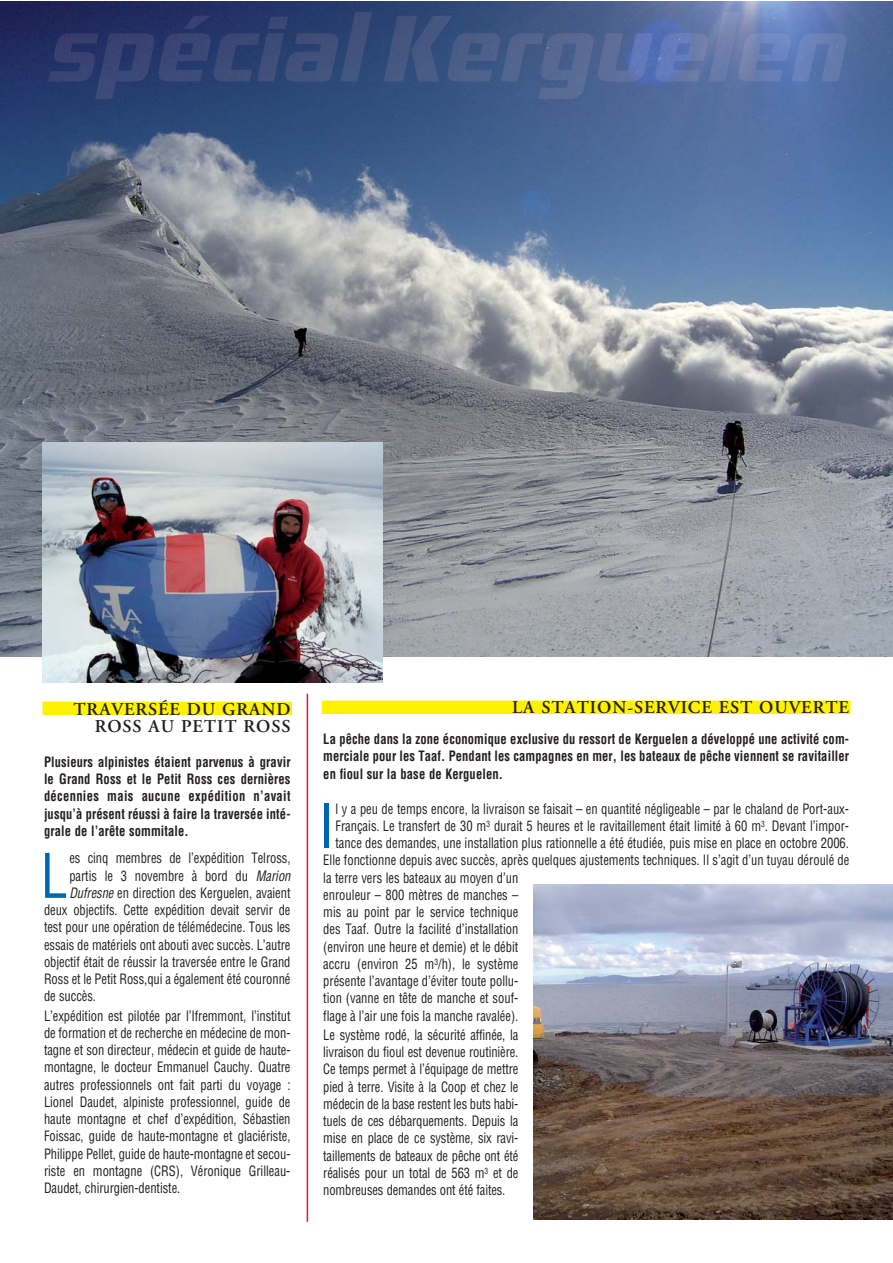
<style>
.page{position:relative;width:893px;height:1263px;background:#fff}
.page>*{position:absolute;margin:0;border:0;box-sizing:border-box;transform-origin:0 0}
.t1{font:condensed 59.85px "Helvetica";color:#0066b3;scale:.9 1}
.t2{font:600 18px/17.2px "Adobe Garamond";letter-spacing:.05em;color:#231f20;text-align:right}
.t3{font:condensed 13.95px/17.2px "Helvetica";color:#231f20;text-align:justify;scale:.9 1}
.t4{font:700 condensed 13.95px/17.2px "Helvetica";letter-spacing:.01em;color:#231f20;text-align:justify;scale:.9 1}
.s1{font-style:italic}
</style>
<div class="page">
<div style="left:43px;top:702px;width:249px;height:13px;background:#fff200"></div>
<div style="left:322px;top:701px;width:528px;height:13px;background:#fff200"></div>
<img style="left:0;top:2px;width:892px;height:654px">
<hr style="left:307px;top:694px;width:1px;height:528px;background:#ed1c24">
<img style="left:48px;top:12px;width:798px;height:87px">
<img style="left:43px;top:442px;width:340px;height:241px">
<img style="left:533px;top:884px;width:359px;height:335px">
<p class="t2" style="left:73px;top:702px;width:219px">TRAVERSÉE DU GRAND<br>ROSS AU PETIT ROSS</p>
<p class="t4" style="left:44px;top:754px;width:275px">Plusieurs alpinistes étaient parvenus à gravir le Grand Ross et le Petit Ross ces dernières décennies mais aucune expédition n’avait jusqu’à présent réussi à faire la traversée inté&shy;grale de l’arête sommitale.</p>
<h1 class="t1" style="left:41px;top:853px;width:31px">L</h1>
<p class="t3" style="left:69px;top:851px;width:247px">es cinq membres de l’expédition Telross,</p>
<p class="t3" style="left:69px;top:868px;width:250px">partis le 3 novembre à bord du <span class="s1">Marion</span></p>
<p class="t3" style="left:69px;top:885px;width:247px"><span class="s1">Dufresne</span>en direction des Kerguelen, avaient</p>
<p class="t3" style="left:44px;top:903px;width:275px">deux objectifs. Cette expédition devait servir de</p>
<p class="t3" style="left:44px;top:920px;width:275px">test pour une opération de télémédecine. Tous les</p>
<p class="t3" style="left:44px;top:937px;width:275px">essais de matériels ont abouti avec succès. L’autre</p>
<p class="t3" style="left:44px;top:954px;width:275px">objectif était de réussir la traversée entre le Grand</p>
<p class="t3" style="left:44px;top:972px;width:275px">Ross et le Petit Ross,qui a également été couronné</p>
<p class="t3" style="left:44px;top:989px;width:59px">de succès.</p>
<p class="t3" style="left:44px;top:1008px;width:275px">L’expédition est pilotée par l’Ifremmont, l’institut de formation et de recherche en médecine de mon&shy;tagne et son directeur, médecin et guide de haute&shy;montagne, le docteur Emmanuel Cauchy. Quatre autres professionnels ont fait parti du voyage :<br>Lionel Daudet, alpiniste professionnel, guide de haute montagne et chef d’expédition, Sébastien Foissac, guide de haute-montagne et glaciériste, Philippe Pellet, guide de haute-montagne et secou&shy;riste en montagne (CRS), Véronique Grilleau-Daudet, chirurgien-dentiste.</p>
<p class="t2" style="left:512px;top:701px;width:338px">LA STATION-SERVICE EST OUVERTE</p>
<p class="t4" style="left:323px;top:731px;width:586px">La pêche dans la zone économique exclusive du ressort de Kerguelen a développé une activité com&shy;merciale pour les Taaf. Pendant les campagnes en mer, les bateaux de pêche viennent se ravitailler en fioul sur la base de Kerguelen.</p>
<h1 class="t1" style="left:319px;top:803px;width:18px">I</h1>
<p class="t3" style="left:335px;top:801px;width:572px">l y a peu de temps encore, la livraison se faisait – en quantité négligeable – par le chaland de Port-aux-</p>
<p class="t3" style="left:335px;top:818px;width:572px">Français. Le transfert de 30 m<sup>3</sup> durait 5 heures et le ravitaillement était limité à 60 m<sup>3</sup>. Devant l’impor-</p>
<p class="t3" style="left:335px;top:836px;width:572px">tance des demandes, une installation plus rationnelle a été étudiée, puis mise en place en octobre 2006.</p>
<p class="t3" style="left:323px;top:853px;width:586px">Elle fonctionne depuis avec succès, après quelques ajustements techniques. Il s’agit d’un tuyau déroulé de</p>
<p class="t3" style="left:323px;top:870px;width:218px">la terre vers les bateaux au moyen d’un</p>
<p class="t3" style="left:323px;top:887px;width:218px">enrouleur – 800 mètres de manches –</p>
<p class="t3" style="left:323px;top:905px;width:218px">mis au point par le service technique</p>
<p class="t3" style="left:323px;top:922px;width:218px">des Taaf. Outre la facilité d’installation</p>
<p class="t3" style="left:323px;top:939px;width:218px">(environ une heure et demie) et le débit</p>
<p class="t3" style="left:323px;top:956px;width:218px">accru (environ 25 m<sup>3</sup>/h), le système</p>
<p class="t3" style="left:323px;top:974px;width:218px">présente l’avantage d’éviter toute pollu-</p>
<p class="t3" style="left:323px;top:991px;width:218px">tion (vanne en tête de manche et souf-</p>
<p class="t3" style="left:323px;top:1008px;width:218px">flage à l’air une fois la manche ravalée).</p>
<p class="t3" style="left:323px;top:1027px;width:218px">Le système rodé, la sécurité affinée, la livraison du fioul est devenue routinière.<br>Ce temps permet à l’équipage de mettre pied à terre. Visite à la Coop et chez le médecin de la base restent les buts habi&shy;tuels de ces débarquements. Depuis la mise en place de ce système, six ravi&shy;taillements de bateaux de pêche ont été réalisés pour un total de 563 m<sup>3</sup> et de nombreuses demandes ont été faites.</p>
</div>
